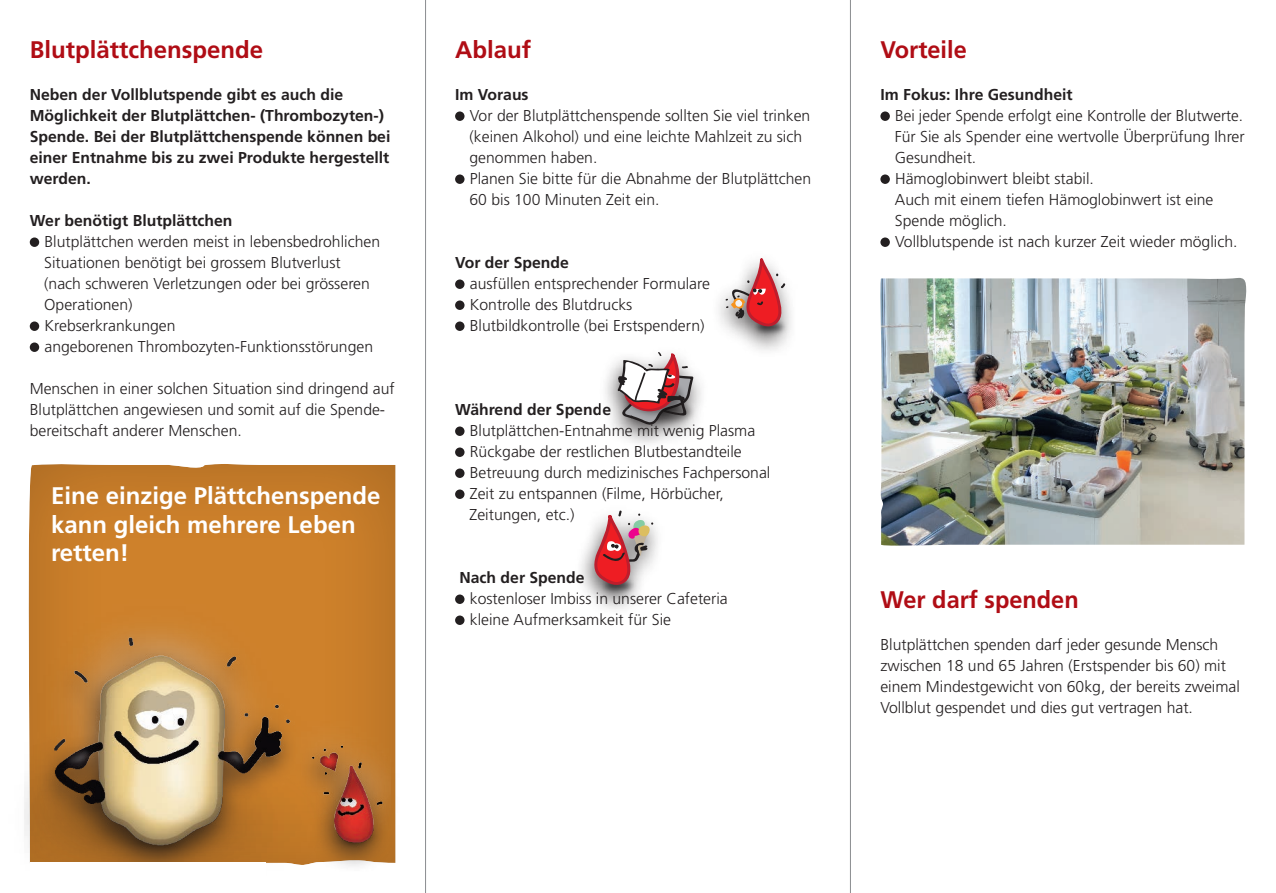
<style>
.page{position:relative;width:1276px;height:893px;background:#fff}
.page>*{position:absolute;margin:0;border:0;box-sizing:border-box;transform-origin:0 0}
.t1{font:700 24px/28.5px "Frutiger LT Std";color:#fff}
.t2{font:700 24px "Frutiger LT Std";color:#b00d15}
.t3{font:300 15.75px/21px "Frutiger LT Std";color:#231f20}
.t4{font:700 15.75px/21px "Frutiger LT Std";color:#231f20}
</style>
<div class="page">
<div style="left:26px;top:463px;width:370px;height:402px;background:#231f20;opacity:.22"></div>
<div style="left:30px;top:237px;width:9px;height:10px;background:#231f20;border-radius:50%"></div>
<div style="left:30px;top:321px;width:9px;height:10px;background:#231f20;border-radius:50%"></div>
<div style="left:30px;top:342px;width:9px;height:10px;background:#231f20;border-radius:50%"></div>
<img style="left:880px;top:278px;width:366px;height:268px">
<svg style="left:880px;top:111px;width:10px;height:10px"></svg>
<svg style="left:880px;top:174px;width:10px;height:10px"></svg>
<svg style="left:880px;top:237px;width:10px;height:10px"></svg>
<div style="left:6px;top:592px;width:398px;height:298px;background:#231f20;opacity:.75"></div>
<img style="left:25px;top:478px;width:366px;height:385px">
<div style="left:31px;top:863px;width:235px;height:30px;background:#fff"></div>
<svg style="left:425px;top:0;width:40px;height:893px"></svg>
<svg style="left:617px;top:352px;width:76px;height:73px"></svg>
<div style="left:574px;top:502px;width:93px;height:116px;background:#231f20;opacity:.75"></div>
<img style="left:594px;top:553px;width:66px;height:58px">
<svg style="left:594px;top:510px;width:59px;height:78px"></svg>
<img style="left:729px;top:295px;width:63px;height:56px">
<svg style="left:725px;top:258px;width:60px;height:71px"></svg>
<h1 class="t2" style="left:30px;top:36px;width:235px">Blutplättchenspende</h1>
<p class="t4" style="left:30px;top:85px;width:362px">Neben der Vollblutspende gibt es auch die Möglichkeit der Blutplättchen- (Thrombozyten-)<br>Spende. Bei der Blutplättchenspende können bei einer Entnahme bis zu zwei Produkte hergestellt werden.</p>
<p class="t4" style="left:30px;top:210px;width:204px">Wer benötigt Blutplättchen</p>
<p class="t3" style="left:44px;top:232px;width:337px">Blutplättchen werden meist in lebensbedrohlichen Situationen benötigt bei grossem Blutverlust (nach schweren Verletzungen oder bei grösseren Operationen)<br>Krebserkrankungen<br>angeborenen Thrombozyten-Funktionsstörungen</p>
<p class="t3" style="left:30px;top:379px;width:366px">Menschen in einer solchen Situation sind dringend auf<br>Blutplättchen angewiesen und somit auf die Spende&shy;bereitschaft anderer Menschen.</p>
<h1 class="t1" style="left:51px;top:482px;width:331px">Eine einzige Plättchenspende kann gleich mehrere Leben retten!</h1>
<h1 class="t2" style="left:455px;top:36px;width:78px">Ablauf</h1>
<p class="t4" style="left:455px;top:84px;width:75px">Im Voraus</p>
<p class="t3" style="left:469px;top:106px;width:343px">Vor der Blutplättchenspende sollten Sie viel trinken (keinen Alkohol) und eine leichte Mahlzeit zu sich genommen haben.<br>Planen Sie bitte für die Abnahme der Blutplättchen 60 bis 100 Minuten Zeit ein.</p>
<p class="t4" style="left:455px;top:253px;width:115px">Vor der Spende</p>
<p class="t3" style="left:470px;top:274px;width:242px">ausfüllen entsprechender Formulare<br>Kontrolle des Blutdrucks<br>Blutbildkontrolle (bei Erstspendern)</p>
<p class="t4" style="left:455px;top:400px;width:157px">Während der Spende</p>
<p class="t3" style="left:469px;top:421px;width:302px">Blutplättchen-Entnahme mit wenig Plasma Rückgabe der restlichen Blutbestandteile Betreuung durch medizinisches Fachpersonal Zeit zu entspannen (Filme, Hörbücher, Zeitungen, etc.)</p>
<p class="t4" style="left:459px;top:568px;width:127px">Nach der Spende</p>
<p class="t3" style="left:470px;top:589px;width:259px">kostenloser Imbiss in unserer Cafeteria kleine Aufmerksamkeit für Sie</p>
<h1 class="t2" style="left:880px;top:36px;width:88px">Vorteile</h1>
<p class="t4" style="left:880px;top:85px;width:194px">Im Fokus: Ihre Gesundheit</p>
<p class="t3" style="left:895px;top:106px;width:351px">Bei jeder Spende erfolgt eine Kontrolle der Blutwerte.<br>Für Sie als Spender eine wertvolle Überprüfung Ihrer Gesundheit.<br>Hämoglobinwert bleibt stabil.<br>Auch mit einem tiefen Hämoglobinwert ist eine Spende möglich.<br>Vollblutspende ist nach kurzer Zeit wieder möglich.</p>
<h1 class="t2" style="left:880px;top:585px;width:200px">Wer darf spenden</h1>
<p class="t3" style="left:880px;top:634px;width:361px">Blutplättchen spenden darf jeder gesunde Mensch zwischen 18 und 65 Jahren (Erstspender bis 60) mit einem Mindestgewicht von 60kg, der bereits zweimal Vollblut gespendet und dies gut vertragen hat.</p>
</div>
